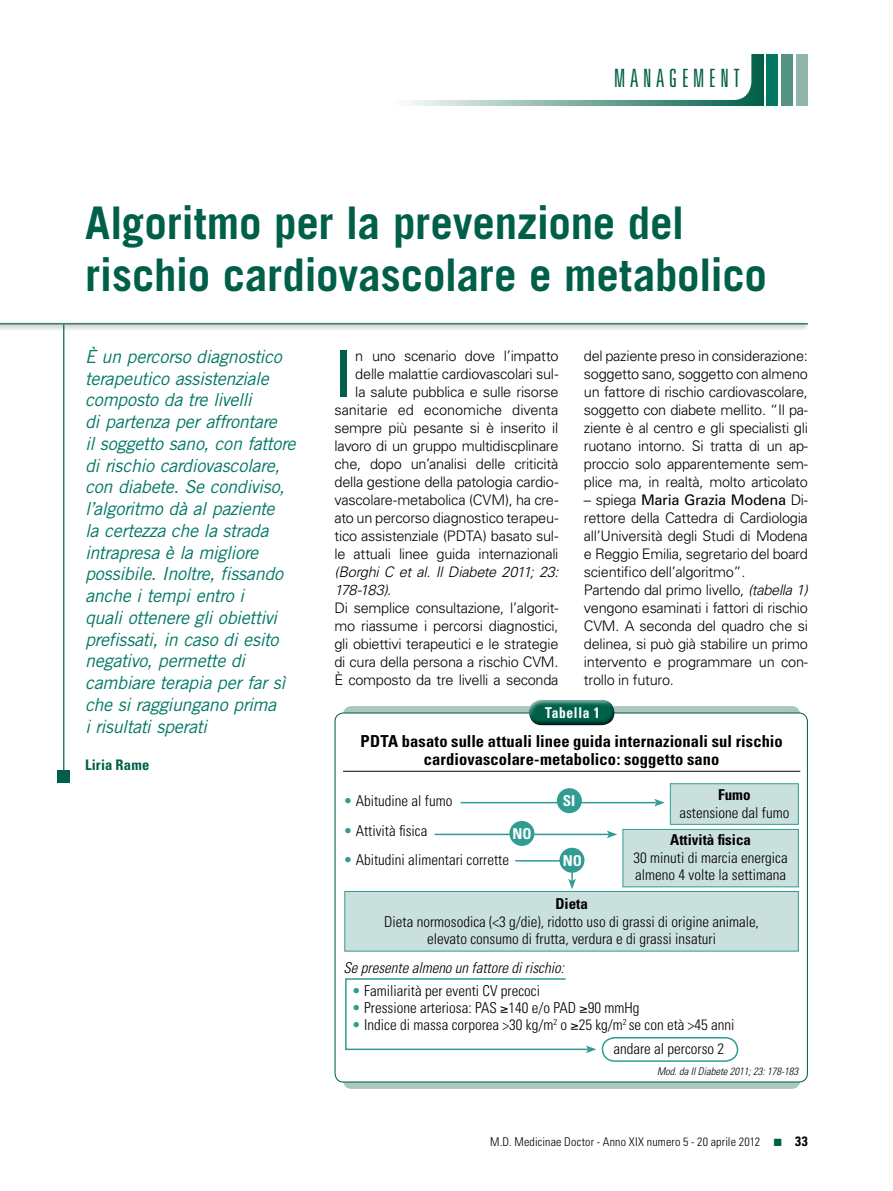
<style>
.page{position:relative;width:893px;height:1191px;background:#fff}
.page>*{position:absolute;margin:0;border:0;box-sizing:border-box;transform-origin:0 0}
.t1{font:64.35px "Univers";color:#005f48}
.t2{font:700 45px/52.5px "Trade Gothic";letter-spacing:-.005em;color:#005f48}
.t3{font:300 ultra-condensed 25.2px "Univers";letter-spacing:.185em;color:#005f48}
.t4{font:italic 18px/21.8px "Trade Gothic";letter-spacing:-.02em;color:#007864}
.t5{font:700 condensed 16.5px/18px "Univers";letter-spacing:.005em;color:#000;text-align:center}
.t6{font:300 condensed 15px/17.2px "Univers";color:#000}
.t7{font:italic 300 condensed 15px "Univers";color:#000}
.t8{font:700 condensed 15px "Univers";color:#000}
.t9{font:700 condensed 15px "Univers";letter-spacing:.05em;color:#fff;scale:.9 1}
.t10{font:700 condensed 15px "Univers";letter-spacing:.05em;color:#fff}
.t11{font:300 14.55px/18px "Univers";letter-spacing:-.02em;color:#000}
.t12{font:700 condensed 14.55px "Univers";letter-spacing:.015em;color:#005f48}
.t13{font:300 condensed 12px "Univers";letter-spacing:.015em;color:#000}
.t14{font:italic 300 condensed 10.5px "Univers";color:#000}
.s1{font-style:italic}
.s2{font-weight:400}
.s3{color:#309c92}
.s4{color:#005f48}
.s5{font-weight:700;font-size:13.5px}
</style>
<div class="page">
<div style="left:394px;top:54px;width:369px;height:51px;background:linear-gradient(to right,#fcfdfc,#04614a)"></div>
<div style="left:766px;top:54px;width:12px;height:51px;background:#007864"></div>
<div style="left:781px;top:54px;width:12px;height:51px;background:#559485"></div>
<div style="left:796px;top:54px;width:12px;height:51px;background:#91b5ab"></div>
<div style="left:374px;top:0;width:377px;height:100px;background:#fff;border-radius:18px"></div>
<div style="left:0;top:321px;width:809px;height:10px;background:#000;opacity:.65"></div>
<hr style="left:0;top:323px;width:808px;height:1px;background:#005f48">
<hr style="left:63px;top:324px;width:1px;height:457px;background:#005f48">
<div style="left:57px;top:770px;width:13px;height:13px;background:#005f48"></div>
<svg style="left:343px;top:706px;width:457px;height:383px;background:#9fbfb6"></svg>
<div style="left:335px;top:713px;width:472px;height:369px;background:#fff;border-radius:9px"></div>
<hr style="left:343px;top:771px;width:457px;height:1px;background:#000">
<div style="left:528px;top:699px;width:87px;height:22px;background:#fff;opacity:.75"></div>
<div style="left:528px;top:701px;width:87px;height:25px;background:#000;opacity:.75"></div>
<div style="left:670px;top:783px;width:129px;height:41px;background:#cae0dd;border:1px solid #309c92"></div>
<div style="left:344px;top:891px;width:455px;height:60px;background:#cae0dd;border:1px solid #309c92"></div>
<div style="left:622px;top:829px;width:177px;height:58px;background:#cae0dd;border:1px solid #309c92"></div>
<div style="left:557px;top:788px;width:25px;height:25px;background:#309c92;border-radius:50%"></div>
<hr style="left:461px;top:802px;width:196px;height:1px;background:#309c92">
<svg style="left:654px;top:799px;width:11px;height:7px"></svg>
<svg style="left:345px;top:978px;width:394px;height:84px"></svg>
<hr style="left:434px;top:833px;width:175px;height:2px;background:#309c92">
<svg style="left:607px;top:830px;width:10px;height:8px"></svg>
<div style="left:509px;top:821px;width:25px;height:25px;background:#309c92;border-radius:50%"></div>
<svg style="left:515px;top:860px;width:61px;height:29px"></svg>
<div style="left:559px;top:847px;width:25px;height:25px;background:#309c92;border-radius:50%"></div>
<h3 class="t3" style="left:614px;top:65px;width:127px">MANAGEMENT</h3>
<h2 class="t2" style="left:85px;top:196px;width:683px">Algoritmo per la prevenzione del rischio cardiovascolare e metabolico</h2>
<p class="t4" style="left:85px;top:345px;width:212px">È un percorso diagnostico terapeutico assistenziale composto da tre livelli<br>di partenza per affrontare<br>il soggetto sano, con fattore di rischio cardiovascolare, con diabete. Se condiviso, l’algoritmo dà al paziente<br>la certezza che la strada intrapresa è la migliore possibile. Inoltre, fissando anche i tempi entro i<br>quali ottenere gli obiettivi prefissati, in caso di esito negativo, permette di cambiare terapia per far sì che si raggiungano prima<br>i risultati sperati</p>
<p class="t12" style="left:85px;top:756px;width:66px">Liria Rame</p>
<p class="t11" style="left:334px;top:346px;width:225px;text-align:right">n uno scenario dove l’impatto delle malattie cardiovascolari sul-<br>la salute pubblica e sulle risorse sanitarie ed economiche diventa sempre più pesante si è inserito il lavoro di un gruppo multidiscplinare che, dopo un’analisi delle criticità della gestione della patologia cardio&shy;vascolare-metabolica (CVM), ha cre&shy;ato un percorso diagnostico terapeu&shy;tico assistenziale (PDTA) basato sul&shy;le attuali linee guida internazionali</p>
<p class="t11" style="left:334px;top:562px;width:225px"><span class="s1">(Borghi C et al. Il Diabete 2011; 23:<br>178-183)</span>.<br>Di semplice consultazione, l’algorit&shy;mo riassume i percorsi diagnostici, gli obiettivi terapeutici e le strategie di cura della persona a rischio CVM.<br>È composto da tre livelli a seconda</p>
<h1 class="t1" style="left:334px;top:334px;width:19px">I</h1>
<p class="t11" style="left:584px;top:346px;width:225px;text-align:justify">del paziente preso in considerazione: soggetto sano, soggetto con almeno un fattore di rischio cardiovascolare, soggetto con diabete mellito. “Il pa&shy;ziente è al centro e gli specialisti gli ruotano intorno. Si tratta di un ap&shy;proccio solo apparentemente sem&shy;plice ma, in realtà, molto articolato</p>
<p class="t11" style="left:584px;top:490px;width:225px">– spiega <span class="s2">Maria Grazia Modena</span> Di&shy;rettore della Cattedra di Cardiologia all’Università degli Studi di Modena e Reggio Emilia, segretario del board scientifico dell’algoritmo”.<br>Partendo dal primo livello, <span class="s1">(tabella 1) </span>vengono esaminati i fattori di rischio CVM. A seconda del quadro che si delinea, si può già stabilire un primo intervento e programmare un con&shy;trollo in futuro.</p>
<p class="t9" style="left:545px;top:703px;width:62px">Tabella 1</p>
<p class="t5" style="left:361px;top:731px;width:424px">PDTA basato sulle attuali linee guida internazionali sul rischio cardiovascolare-metabolico: soggetto sano</p>
<p class="t6" style="left:343px;top:792px;width:111px"><span class="s3">•</span> Abitudine al fumo</p>
<p class="t10" style="left:563px;top:791px;width:14px">SI</p>
<p class="t6" style="left:343px;top:822px;width:86px"><span class="s3">•</span> Attività fisica</p>
<p class="t6" style="left:343px;top:851px;width:167px"><span class="s3">•</span> Abitudini alimentari corrette</p>
<p class="t10" style="left:513px;top:824px;width:21px">NO</p>
<p class="t10" style="left:563px;top:851px;width:21px">NO</p>
<p class="t8" style="left:718px;top:785px;width:34px">Fumo</p>
<p class="t6" style="left:679px;top:803px;width:111px">astensione dal fumo</p>
<p class="t8" style="left:670px;top:830px;width:82px">Attività fisica</p>
<p class="t6" style="left:634px;top:849px;width:156px">30 minuti di marcia energica almeno 4 volte la settimana</p>
<p class="t8" style="left:555px;top:894px;width:34px">Dieta</p>
<p class="t6" style="left:384px;top:912px;width:376px;text-align:center">Dieta normosodica (&lt;3 g/die), ridotto uso di grassi di origine animale, elevato consumo di frutta, verdura e di grassi insaturi</p>
<p class="t7" style="left:343px;top:959px;width:222px">Se presente almeno un fattore di rischio:</p>
<p class="t6" style="left:352px;top:981px;width:190px"><span class="s3">•</span> Familiarità per eventi CV precoci</p>
<p class="t6" style="left:352px;top:999px;width:289px"><span class="s3">•</span> Pressione arteriosa: PAS ≥140 e/o PAD ≥90 mmHg</p>
<p class="t6" style="left:613px;top:1013px;width:123px;line-height:24px;text-indent:-261px"><span class="s3">•</span> Indice di massa corporea &gt;30 kg/m<sup>2</sup> o ≥25 kg/m<sup>2</sup> se con età &gt;45 anni andare al percorso 2</p>
<p class="t14" style="left:657px;top:1064px;width:143px">Mod. da Il Diabete 2011; 23: 178-183</p>
<p class="t13" style="left:490px;top:1135px;width:319px">M.D. Medicinae Doctor - Anno XIX numero 5 - 20 aprile 2012 <span class="s4">■</span> <span class="s5">33</span></p>
</div>
